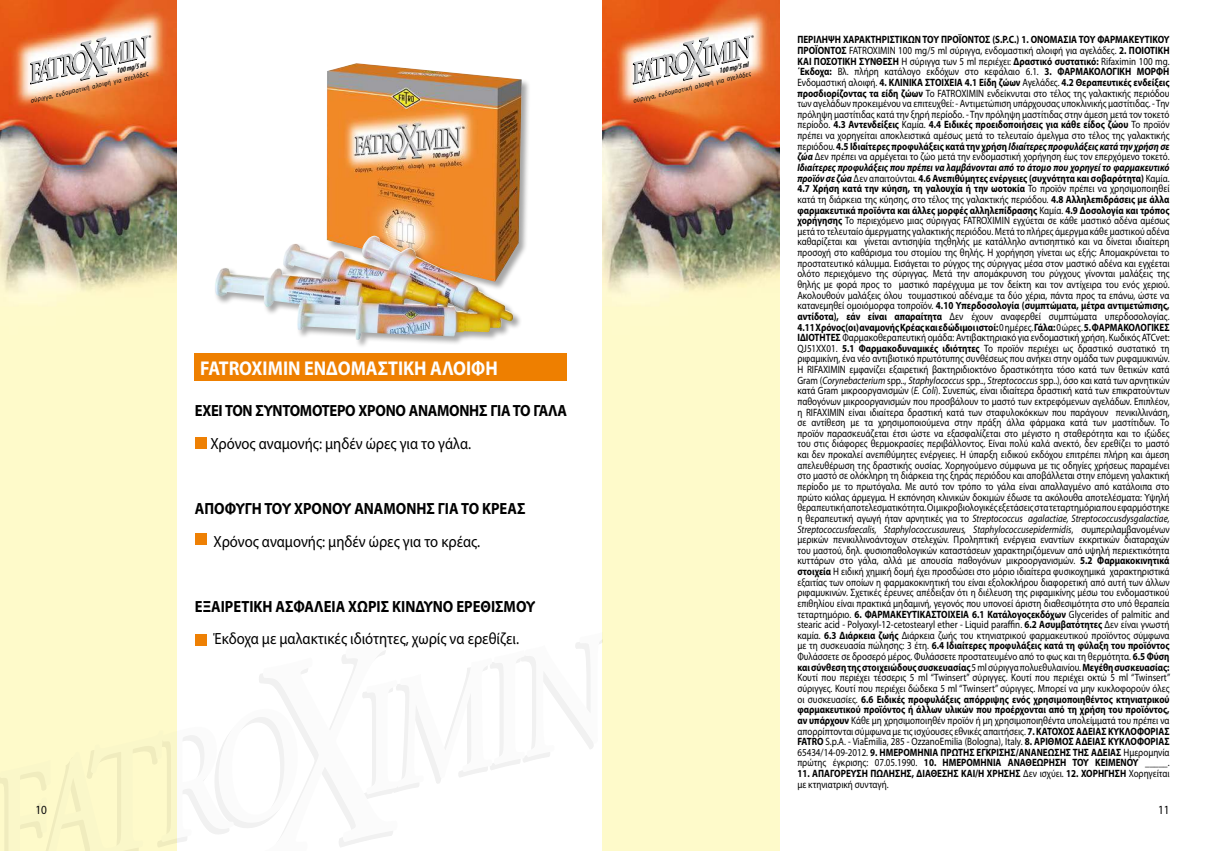
<style>
.page{position:relative;width:1205px;height:851px;background:#fff}
.page>*{position:absolute;margin:0;border:0;box-sizing:border-box;transform-origin:0 0}
.t1{font:700 20px "Myriad Pro";color:#fff;scale:.9 1}
.t2{font:16.25px "Myriad Pro";color:#000;scale:.9 1}
.t3{font:700 16.25px "Myriad Pro";color:#000;scale:.9 1}
.t4{font:700 16.25px "Myriad Pro";letter-spacing:-.02em;color:#000;scale:.9 1}
.t5{font:12.5px "Myriad Pro";color:#000;scale:.9 1}
.t6{font:10.62px/10.6px "Myriad Pro";color:#000;text-align:justify;scale:.85 1}
.t7{font:700 10.62px/10.6px "Myriad Pro";color:#000;scale:.85 1}
.t8{font:italic 700 condensed 7.5px "Myriad Pro";color:#000;scale:.95 1}
.t9{font:italic 6.88px "Myriad Pro";color:#000;scale:.85 1}
.t10{font:600 6.75px "Myriad Pro";color:#000}
.s1{font-weight:700}
.s2{font-weight:700;font-style:italic}
.s3{font-style:italic}
.s4{font-weight:400}
</style>
<div class="page">
<img style="left:603px;top:0;width:176px;height:850px">
<img style="left:0;top:0;width:176px;height:629px">
<svg style="left:30px;top:0;width:118px;height:86px"></svg>
<svg style="left:632px;top:0;width:119px;height:86px"></svg>
<svg style="left:0;top:629px;width:602px;height:221px"></svg>
<div style="left:195px;top:353px;width:372px;height:28px;background:#ee7f00"></div>
<div style="left:195px;top:533px;width:11px;height:11px;background:#ee8004"></div>
<div style="left:195px;top:634px;width:11px;height:11px;background:#ee8004"></div>
<div style="left:195px;top:438px;width:11px;height:11px;background:#ee8004"></div>
<div style="left:326px;top:62px;width:205px;height:228px;background:#000;opacity:.35"></div>
<img style="left:327px;top:63px;width:195px;height:172px">
<div style="left:214px;top:235px;width:308px;height:114px;background:#000;opacity:.35"></div>
<img style="left:215px;top:236px;width:298px;height:104px">
<p class="t10" style="left:148px;top:34px;width:4px">®</p>
<p class="t8" style="left:115px;top:66px;width:33px;rotate:-13deg">100 mg/5 ml</p>
<p class="t9" style="left:30px;top:97px;width:143px;rotate:-13deg">σύριγγα, ενδομαστική αλοιφή για αγελάδες</p>
<h1 class="t1" style="left:200px;top:357px;width:332px">FATROXIMIN ΕΝΔΟΜΑΣΤΙΚΗ ΑΛΟΙΦΗ</h1>
<h2 class="t4" style="left:195px;top:402px;width:415px">ΕΧΕΙ ΤΟΝ ΣΥΝΤΟΜΟΤΕΡΟ ΧΡΟΝΟ ΑΝΑΜΟΝΗΣ ΓΙΑ ΤΟ ΓΑΛΑ</h2>
<h2 class="t2" style="left:210px;top:434px;width:291px">Χρόνος αναμονής: μηδέν ώρες για το γάλα.</h2>
<h2 class="t3" style="left:195px;top:499px;width:369px">ΑΠΟΦΥΓΗ ΤΟΥ ΧΡΟΝΟΥ ΑΝΑΜΟΝΗΣ ΓΙΑ ΤΟ ΚΡΕΑΣ</h2>
<h2 class="t2" style="left:213px;top:532px;width:298px">Χρόνος αναμονής: μηδέν ώρες για το κρέας.</h2>
<h2 class="t3" style="left:195px;top:597px;width:380px">ΕΞΑΙΡΕΤΙΚΗ ΑΣΦΑΛΕΙΑ ΧΩΡΙΣ ΚΙΝΔΥΝΟ ΕΡΕΘΙΣΜΟΥ</h2>
<h2 class="t2" style="left:213px;top:629px;width:341px">Έκδοχα με μαλακτικές ιδιότητες, χωρίς να ερεθίζει.</h2>
<p class="t10" style="left:751px;top:34px;width:4px">®</p>
<p class="t8" style="left:718px;top:66px;width:33px;rotate:-13deg">100 mg/5 ml</p>
<p class="t9" style="left:632px;top:97px;width:143px;rotate:-13deg">σύριγγα, ενδομαστική αλοιφή για αγελάδες</p>
<p class="t6" style="left:797px;top:35px;width:440px"><span class="s1">ΠΕΡΙΛΗΨΗ ΧΑΡΑΚΤΗΡΙΣΤΙΚΩΝ ΤΟΥ ΠΡΟΪΟΝΤΟΣ (S.P.C.) 1. ΟΝΟΜΑΣΙΑ ΤΟΥ ΦΑΡΜΑΚΕΥΤΙΚΟΥ ΠΡΟΪΟΝΤΟΣ</span> FATROXIMIN 100 mg/5 ml σύριγγα, ενδομαστική αλοιφή για αγελάδες. <span class="s1">2. ΠΟΙΟΤΙΚΗ ΚΑΙ ΠΟΣΟΤΙΚΗ ΣΥΝΘΕΣΗ</span> Η σύριγγα των 5 ml περιέχει: <span class="s1">Δραστικό συστατικό:</span> Rifaximin 100 mg. <span class="s1">΄Εκδοχα:</span> Βλ. πλήρη κατάλογο εκδόχων στο κεφάλαιο 6.1. <span class="s1">3. ΦΑΡΜΑΚΟΛΟΓΙΚΗ ΜΟΡΦΗ </span>Ενδομαστική αλοιφή. <span class="s1">4. ΚΛΙΝΙΚΑ ΣΤΟΙΧΕΙΑ 4.1 Είδη ζώων</span> Αγελάδες. <span class="s1">4.2 Θεραπευτικές ενδείξεις προσδιορίζοντας τα είδη ζώων</span> Το FATROXIMIN ενδείκνυται στο τέλος της γαλακτικής περιόδου των αγελάδων προκειμένου να επιτευχθεί: - Αντιμετώπιση υπάρχουσας υποκλινικής μαστίτιδας. - Την πρόληψη μαστίτιδας κατά την ξηρή περίοδο. - Την πρόληψη μαστίτιδας στην άμεση μετά τον τοκετό περίοδο. <span class="s1">4.3 Αντενδείξεις</span> Καμία. <span class="s1">4.4 Ειδικές προειδοποιήσεις για κάθε είδος ζώου</span> Το προϊόν πρέπει να χορηγείται αποκλειστικά αμέσως μετά το τελευταίο άμελγμα στο τέλος της γαλακτικής περιόδου. <span class="s1">4.5 Ιδιαίτερες προφυλάξεις κατά την χρήση</span> <span class="s2">Ιδιαίτερες προφυλάξεις κατά την χρήση σε ζώα</span> Δεν πρέπει να αρμέγεται το ζώο μετά την ενδομαστική χορήγηση έως τον επερχόμενο τοκετό.<br><span class="s2">Ιδιαίτερες προφυλάξεις που πρέπει να λαμβάνονται από το άτομο που χορηγεί το φαρμακευτικό προϊόν σε ζώα</span> Δεν απαιτούνται. <span class="s1">4.6 Ανεπιθύμητες ενέργειες (συχνότητα και σοβαρότητα)</span> Καμία.<br><span class="s1">4.7 Χρήση κατά την κύηση, τη γαλουχία ή την ωοτοκία</span> Το προϊόν πρέπει να χρησιμοποιηθεί κατά τη διάρκεια της κύησης, στο τέλος της γαλακτικής περιόδου. <span class="s1">4.8 Αλληλεπιδράσεις με άλλα φαρμακευτικά προϊόντα και άλλες μορφές αλληλεπίδρασης</span> Καμία. <span class="s1">4.9 Δοσολογία και τρόπος χορήγησης</span> Το περιεχόμενο μιας σύριγγας FATROXIMIN εγχύεται σε κάθε μαστικό αδένα αμέσως μετά το τελευταίο άμεργματης γαλακτικής περιόδου. Μετά το πλήρες άμεργμα κάθε μαστικού αδένα καθαρίζεται και γίνεται αντισηψία τηςθηλής με κατάλληλο αντισηπτικό και να δίνεται ιδιαίτερη προσοχή στο καθάρισμα του στομίου της θηλής. Η χορήγηση γίνεται ως εξής: Απομακρύνεται το προστατευτικό κάλυμμα. Εισάγεται το ρύγχος της σύριγγας μέσα στον μαστικό αδένα και εγχέεται ολότο περιεχόμενο της σύριγγας. Μετά την απομάκρυνση του ρύγχους γίνονται μαλάξεις της θηλής με φορά προς το μαστικό παρέγχυμα με τον δείκτη και τον αντίχειρα του ενός χεριού.<br>Ακολουθούν μαλάξεις όλου τουμαστικού αδένα,με τα δύο χέρια, πάντα προς τα επάνω, ώστε να κατανεμηθεί ομοιόμορφα τοπροϊόν. <span class="s1">4.10 Υπερδοσολογία (συμπτώματα, μέτρα αντιμετώπισης, αντίδοτα), εάν είναι απαραίτητα</span> Δεν έχουν αναφερθεί συμπτώματα υπερδοσολογίας.<br><span class="s1">4.11 Χρόνος(οι) αναμονής Κρέας και εδώδιμοι ιστοί:</span> 0 ημέρες. <span class="s1">Γάλα:</span> 0 ώρες. <span class="s1">5. ΦΑΡΜΑΚΟΛΟΓΙΚΕΣ ΙΔΙΟΤΗΤΕΣ</span> Φαρμακοθεραπευτική ομάδα: Αντιβακτηριακό για ενδομαστική χρήση. Κωδικός ATCvet:<br>QJ51XX01. <span class="s1">5.1 Φαρμακοδυναμικές ιδιότητες</span> Το προϊόν περιέχει ως δραστικό συστατικό τη ριφαμικίνη, ένα νέο αντιβιοτικό πρωτότυπης συνθέσεως που ανήκει στην ομάδα των ρυφαμυκινών.<br>Η RIFAXIMIN εμφανίζει εξαιρετική βακτηριδιοκτόνο δραστικότητα τόσο κατά των θετικών κατά Gram (<span class="s3">Corynebacterium</span> spp.., <span class="s3">Staphylococcus</span> spp.., <span class="s3">Streptococcus</span> spp..), όσο και κατά των αρνητικών κατά Gram μικροοργανισμών (<span class="s3">Ε. Coli</span>). Συνεπώς, είναι ιδιαίτερα δραστική κατά των επικρατούντων παθογόνων μικροοργανισμών που προσβάλουν το μαστό των εκτρεφόμενων αγελάδων. Επιπλέον, η RIFAXIMIN είναι ιδιαίτερα δραστική κατά των σταφυλοκόκκων που παράγουν πενικιλλινάση, σε αντίθεση με τα χρησιμοποιούμενα στην πράξη άλλα φάρμακα κατά των μαστίτιδων. Το προϊόν παρασκευάζεται έτσι ώστε να εξασφαλίζεται στο μέγιστο η σταθερότητα και το ιξώδες του στις διάφορες θερμοκρασίες περιβάλλοντος. Είναι πολύ καλά ανεκτό, δεν ερεθίζει το μαστό και δεν προκαλεί ανεπιθύμητες ενέργειες. Η ύπαρξη ειδικού εκδόχου επιτρέπει πλήρη και άμεση απελευθέρωση της δραστικής ουσίας. Χορηγούμενο σύμφωνα με τις οδηγίες χρήσεως παραμένει στο μαστό σε ολόκληρη τη διάρκεια της ξηράς περιόδου και αποβάλλεται στην επόμενη γαλακτική περίοδο με το πρωτόγαλα. Με αυτό τον τρόπο το γάλα είναι απαλλαγμένο από κατάλοιπα στο πρώτο κιόλας άρμεγμα. Η εκπόνηση κλινικών δοκιμών έδωσε τα ακόλουθα αποτελέσματα: Υψηλή θεραπευτική αποτελεσματικότητα. Οι μικροβιολογικές εξετάσεις στα τεταρτημόρια που εφαρμόστηκε η θεραπευτική αγωγή ήταν αρνητικές για το <span class="s3">Streptococcus αgalactiae, Streptococcusdysgalactiae, Streptococcusfaecalis, Staphylococcusaureus, Staphylococcusepidermidis</span>, συμπεριλαμβανομένων μερικών πενικιλλινοάντοχων στελεχών. Προληπτική ενέργεια εναντίων εκκριτικών διαταραχών του μαστού, δηλ. φυσιοπαθολογικών καταστάσεων χαρακτηριζόμενων από υψηλή περιεκτικότητα κυττάρων στο γάλα, αλλά με απουσία παθογόνων μικροοργανισμών. <span class="s1">5.2 Φαρμακοκινητικά στοιχεία</span> Η ειδική χημική δομή έχει προσδώσει στο μόριο ιδιαίτερα φυσικοχημικά χαρακτηριστικά εξαιτίας των οποίων η φαρμακοκινητική του είναι εξολοκλήρου διαφορετική από αυτή των άλλων ριφαμυκινών. Σχετικές έρευνες απέδειξαν ότι η διέλευση της ριφαμικίνης μέσω του ενδομαστικού επιθηλίου είναι πρακτικά μηδαμινή, γεγονός που υπονοεί άριστη διαθεσιμότητα στο υπό θεραπεία τεταρτημόριο. <span class="s1">6. ΦΑΡΜΑΚΕΥΤΙΚΑΣΤΟΙΧΕΙΑ 6.1 Κατάλογοςεκδόχων</span> Glycerides of palmitic and stearic acid - Polyoxyl-12-cetostearyl ether - Liquid paraffin. <span class="s1">6.2 Ασυμβατότητες</span> Δεν είναι γνωστή καμία. <span class="s1">6.3 Διάρκεια ζωής</span> Διάρκεια ζωής του κτηνιατρικού φαρμακευτικού προϊόντος σύμφωνα με τη συσκευασία πώλησης: 3 έτη. <span class="s1">6.4 Ιδιαίτερες προφυλάξεις κατά τη φύλαξη του προϊόντος </span>Φυλάσσετε σε δροσερό μέρος. Φυλάσσετε προστατευμένο από το φως και τη θερμότητα. <span class="s1">6.5 Φύση και σύνθεση της στοιχειώδους συσκευασίας</span> 5 ml σύριγγα πολυεθυλαινίου. <span class="s1">Μεγέθη συσκευασίας:<br></span>Κουτί που περιέχει τέσσερις 5 ml “Τwinsert” σύριγγες. Κουτί που περιέχει οκτώ 5 ml “Τwinsert” σύριγγες. Κουτί που περιέχει δώδεκα 5 ml “Τwinsert” σύριγγες. Μπορεί να μην κυκλοφορούν όλες οι συσκευασίες. <span class="s1">6.6 Ειδικές προφυλάξεις απόρριψης ενός χρησιμοποιηθέντος κτηνιατρικού φαρμακευτικού προϊόντος ή άλλων υλικών που προέρχονται από τη χρήση του προϊόντος, αν υπάρχουν</span> Κάθε μη χρησιμοποιηθέν προϊόν ή μη χρησιμοποιηθέντα υπολείμματά του πρέπει να απορρίπτονται σύμφωνα με τις ισχύουσες εθνικές απαιτήσεις. <span class="s1">7. ΚΑΤΟΧΟΣ ΑΔΕΙΑΣ ΚΥΚΛΟΦΟΡΙΑΣ FATRO</span> S.p.A. - ViaEmilia, 285 - OzzanoEmilia (Bologna), Italy. <span class="s1">8. ΑΡΙΘΜΟΣ ΑΔΕΙΑΣ ΚΥΚΛΟΦΟΡΙΑΣ </span>65434/14-09-2012. <span class="s1">9. ΗΜΕΡΟΜΗΝΙΑ ΠΡΩΤΗΣ ΕΓΚΡΙΣΗΣ/ΑΝΑΝΕΩΣΗΣ ΤΗΣ ΑΔΕΙΑΣ</span> Ημερομηνία πρώτης έγκρισης: 07.05.1990. <span class="s1">10. ΗΜΕΡΟΜΗΝΙΑ ΑΝΑΘΕΩΡΗΣΗ ΤΟΥ ΚΕΙΜΕΝΟΥ</span> _____.</p>
<p class="t7" style="left:797px;top:768px;width:439px">11. ΑΠΑΓΟΡΕΥΣΗ ΠΩΛΗΣΗΣ, ΔΙΑΘΕΣΗΣ ΚΑΙ/Η ΧΡΗΣΗΣ <span class="s4">Δεν ισχύει.</span> 12. ΧΟΡΗΓΗΣΗ <span class="s4">Χορηγείται με κτηνιατρική συνταγή.</span></p>
<p class="t5" style="left:35px;top:803px;width:14px">10</p>
<p class="t5" style="left:1158px;top:803px;width:14px">11</p>
</div>
